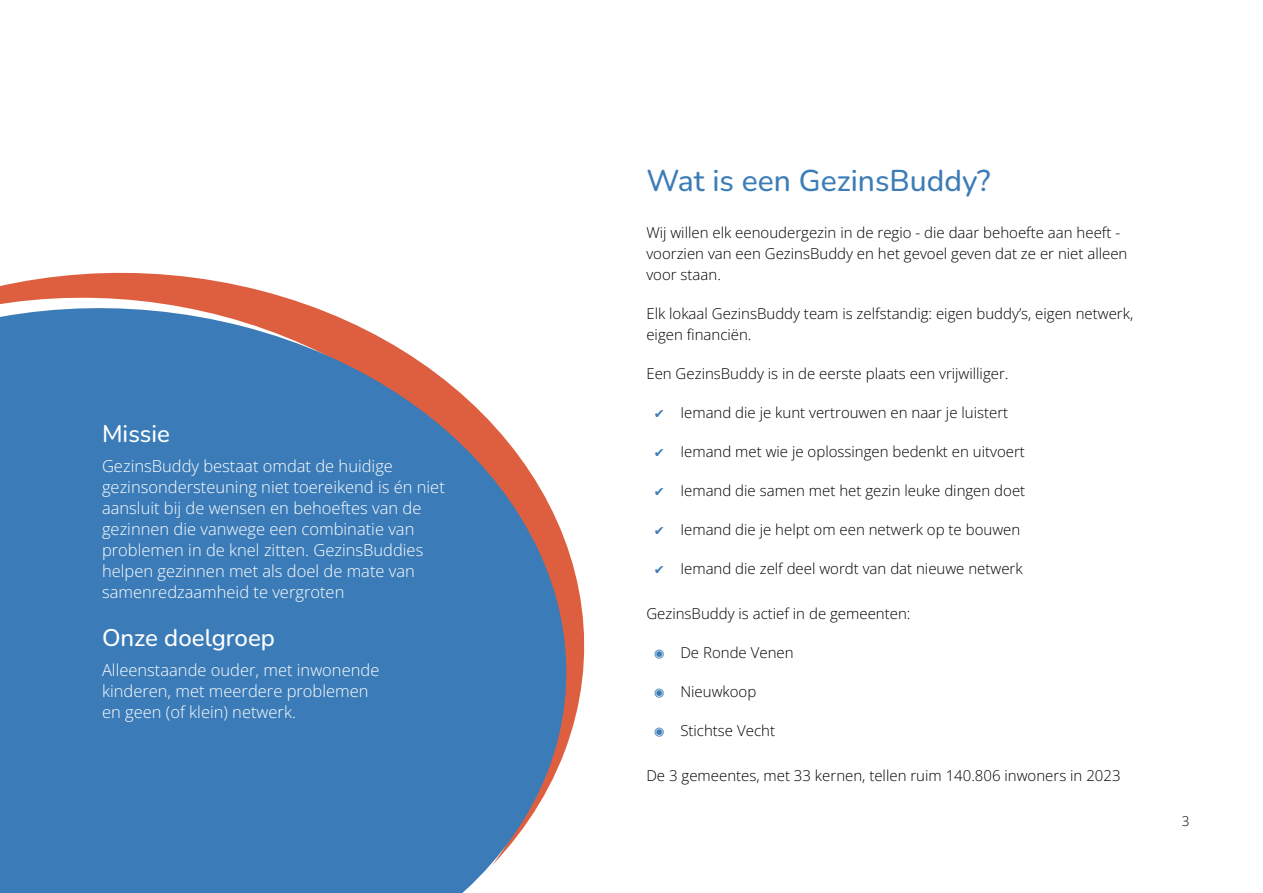
<style>
.page{position:relative;width:1263px;height:893px;background:#fff}
.page>*{position:absolute;margin:0;border:0;box-sizing:border-box;transform-origin:0 0}
.t1{font:500 30px "Nunito";color:#3c7db8}
.t2{font:500 24px "Nunito";color:#fff}
.t3{font:300 16.5px "Open Sans";color:#fff}
.t4{font:300 15px "Open Sans";color:#000}
.t5{font:15px "Menlo";color:#3c7db8}
.t6{font:300 13.5px "Open Sans";color:#000}
</style>
<div class="page">
<svg style="left:0;top:272px;width:585px;height:621px;background:#5b88b8"></svg>
<p class="t2" style="left:102px;top:418px;width:69px">Missie</p>
<p class="t3" style="left:102px;top:454px;width:292px">GezinsBuddy bestaat omdat de huidige</p>
<p class="t3" style="left:102px;top:475px;width:344px">gezinsondersteuning niet toereikend is én niet</p>
<p class="t3" style="left:102px;top:496px;width:321px">aansluit bij de wensen en behoeftes van de</p>
<p class="t3" style="left:102px;top:517px;width:314px">gezinnen die vanwege een combinatie van</p>
<p class="t3" style="left:102px;top:538px;width:323px">problemen in de knel zitten. GezinsBuddies</p>
<p class="t3" style="left:102px;top:559px;width:314px">helpen gezinnen met als doel de mate van</p>
<p class="t3" style="left:102px;top:580px;width:244px">samenredzaamheid te vergroten</p>
<p class="t2" style="left:102px;top:622px;width:174px">Onze doelgroep</p>
<p class="t3" style="left:102px;top:658px;width:279px">Alleenstaande ouder, met inwonende</p>
<p class="t3" style="left:102px;top:679px;width:268px">kinderen, met meerdere problemen</p>
<p class="t3" style="left:102px;top:700px;width:195px">en geen (of klein) netwerk.</p>
<p class="t1" style="left:646px;top:161px;width:346px">Wat is een GezinsBuddy?</p>
<p class="t4" style="left:646px;top:222px;width:475px">Wij willen elk eenoudergezin in de regio - die daar behoefte aan heeft -</p>
<p class="t4" style="left:646px;top:243px;width:483px">voorzien van een GezinsBuddy en het gevoel geven dat ze er niet alleen</p>
<p class="t4" style="left:646px;top:264px;width:76px">voor staan.</p>
<p class="t4" style="left:646px;top:303px;width:488px">Elk lokaal GezinsBuddy team is zelfstandig: eigen buddy’s, eigen netwerk,</p>
<p class="t4" style="left:646px;top:324px;width:107px">eigen financiën.</p>
<p class="t4" style="left:646px;top:363px;width:364px">Een GezinsBuddy is in de eerste plaats een vrijwilliger.</p>
<p class="t5" style="left:655px;top:407px;width:11px">✔</p>
<p class="t4" style="left:680px;top:402px;width:329px">Iemand die je kunt vertrouwen en naar je luistert</p>
<p class="t5" style="left:655px;top:446px;width:11px">✔</p>
<p class="t4" style="left:680px;top:441px;width:346px">Iemand met wie je oplossingen bedenkt en uitvoert</p>
<p class="t5" style="left:655px;top:485px;width:11px">✔</p>
<p class="t4" style="left:680px;top:480px;width:346px">Iemand die samen met het gezin leuke dingen doet</p>
<p class="t5" style="left:655px;top:524px;width:11px">✔</p>
<p class="t4" style="left:680px;top:519px;width:341px">Iemand die je helpt om een netwerk op te bouwen</p>
<p class="t5" style="left:655px;top:563px;width:11px">✔</p>
<p class="t4" style="left:680px;top:558px;width:344px">Iemand die zelf deel wordt van dat nieuwe netwerk</p>
<p class="t4" style="left:646px;top:603px;width:266px">GezinsBuddy is actief in de gemeenten:</p>
<p class="t5" style="left:655px;top:647px;width:11px">◉</p>
<p class="t4" style="left:680px;top:642px;width:115px">De Ronde Venen</p>
<p class="t5" style="left:655px;top:686px;width:11px">◉</p>
<p class="t4" style="left:680px;top:681px;width:77px">Nieuwkoop</p>
<p class="t5" style="left:655px;top:725px;width:11px">◉</p>
<p class="t4" style="left:680px;top:720px;width:96px">Stichtse Vecht</p>
<p class="t4" style="left:646px;top:765px;width:476px">De 3 gemeentes, met 33 kernen, tellen ruim 140.806 inwoners in 2023</p>
<p class="t6" style="left:1182px;top:812px;width:9px">3</p>
</div>
